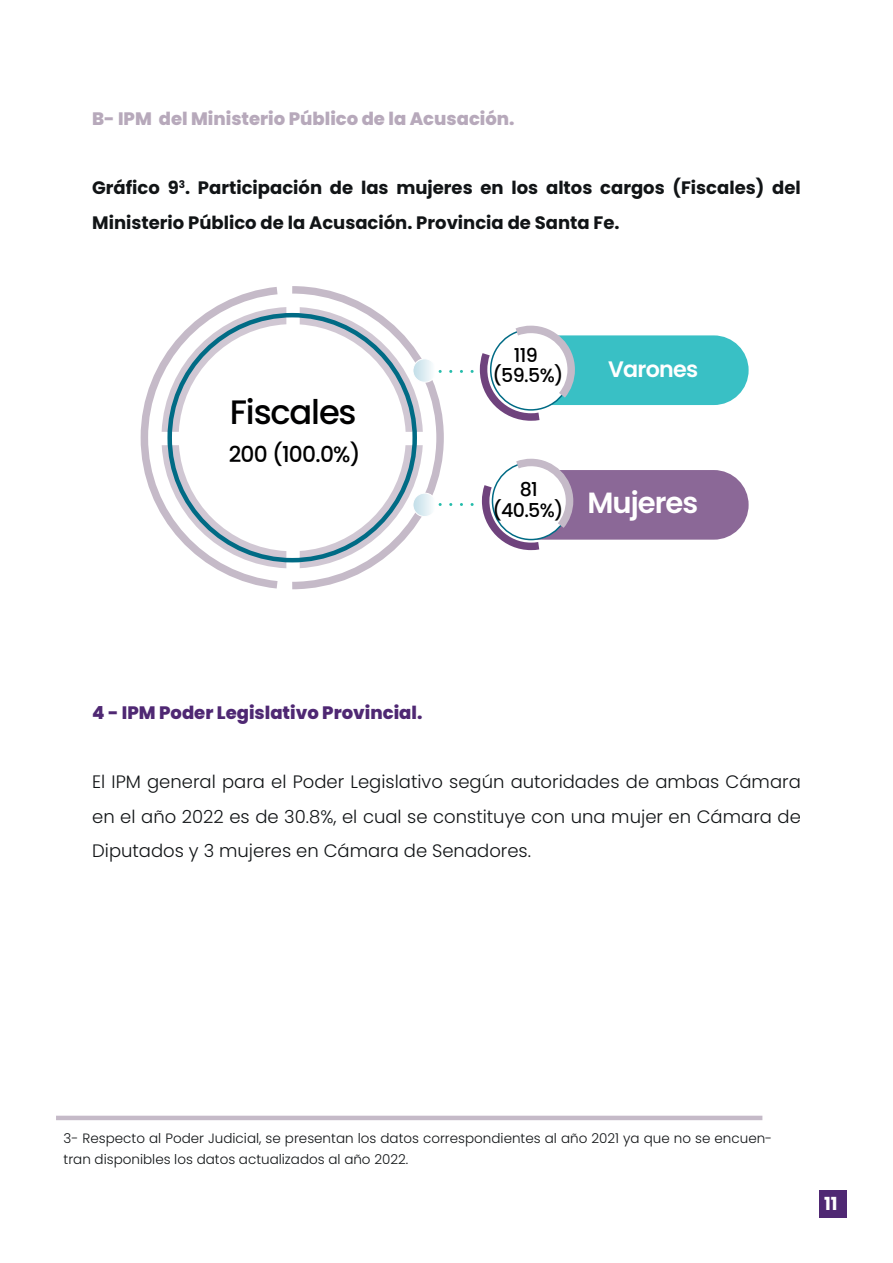
<style>
.page{position:relative;width:893px;height:1263px;background:#fff}
.page>*{position:absolute;margin:0;border:0;box-sizing:border-box;transform-origin:0 0}
.t1{font:500 33.9px "Poppins";letter-spacing:-.035em;color:#000001}
.t2{font:600 22.35px "Poppins";letter-spacing:-.035em;color:#fff}
.t3{font:500 22.05px "Poppins";letter-spacing:-.035em;color:#000001}
.t4{font:500 19.2px/19.5px "Poppins";letter-spacing:-.035em;color:#000001;text-align:center}
.t5{font:300 18px/34.5px "Poppins";color:#111416;text-align:justify}
.t6{font:700 18px/34.5px "Poppins";color:#111416}
.t7{font:800 18px "Poppins";color:#b7a9bb}
.t8{font:800 18px "Poppins";color:#4f2873}
.t9{font:700 18px "Poppins";color:#fff}
.t10{font:300 13.5px/21px "Poppins";color:#111416}
</style>
<div class="page">
<svg style="left:140px;top:287px;width:145px;height:302px"></svg>
<svg style="left:285px;top:286px;width:159px;height:304px"></svg>
<svg style="left:413px;top:359px;width:23px;height:23px"></svg>
<div style="left:413px;top:359px;width:24px;height:23px;border:1px solid #fff;border-radius:50%"></div>
<svg style="left:413px;top:493px;width:23px;height:23px"></svg>
<div style="left:413px;top:493px;width:24px;height:24px;border:1px solid #fff;border-radius:50%"></div>
<svg style="left:440px;top:322px;width:309px;height:102px"></svg>
<svg style="left:440px;top:455px;width:309px;height:99px"></svg>
<hr style="left:56px;top:1116px;width:706px;height:4px;background:#c5bac8">
<div style="left:819px;top:1190px;width:28px;height:28px;background:#4f2873"></div>
<p class="t7" style="left:92px;top:108px;width:424px">B- IPM del Ministerio Público de la Acusación.</p>
<p class="t6" style="left:92px;top:171px;width:710px">Gráfico 9<sup>3</sup>. Participación de las mujeres en los altos cargos (Fiscales) del<br>Ministerio Público de la Acusación. Provincia de Santa Fe.</p>
<h1 class="t1" style="left:230px;top:393px;width:128px">Fiscales</h1>
<p class="t3" style="left:229px;top:442px;width:133px">200 (100.0%)</p>
<p class="t4" style="left:493px;top:346px;width:72px">119 (59.5%)</p>
<p class="t2" style="left:608px;top:356px;width:92px">Varones</p>
<p class="t4" style="left:520px;top:480px;width:20px">81</p>
<p class="t4" style="left:492px;top:500px;width:207px">(40.5%) <sup>Mujeres</sup></p>
<p class="t8" style="left:92px;top:702px;width:332px">4 - IPM Poder Legislativo Provincial.</p>
<p class="t5" style="left:92px;top:764px;width:710px">El IPM general para el Poder Legislativo según autoridades de ambas Cámara en el año 2022 es de 30.8%, el cual se constituye con una mujer en Cámara de Diputados y 3 mujeres en Cámara de Senadores.</p>
<p class="t10" style="left:64px;top:1128px;width:710px">3- Respecto al Poder Judicial, se presentan los datos correspondientes al año 2021 ya que no se encuen&shy;tran disponibles los datos actualizados al año 2022.</p>
<p class="t9" style="left:824px;top:1193px;width:15px">11</p>
</div>
